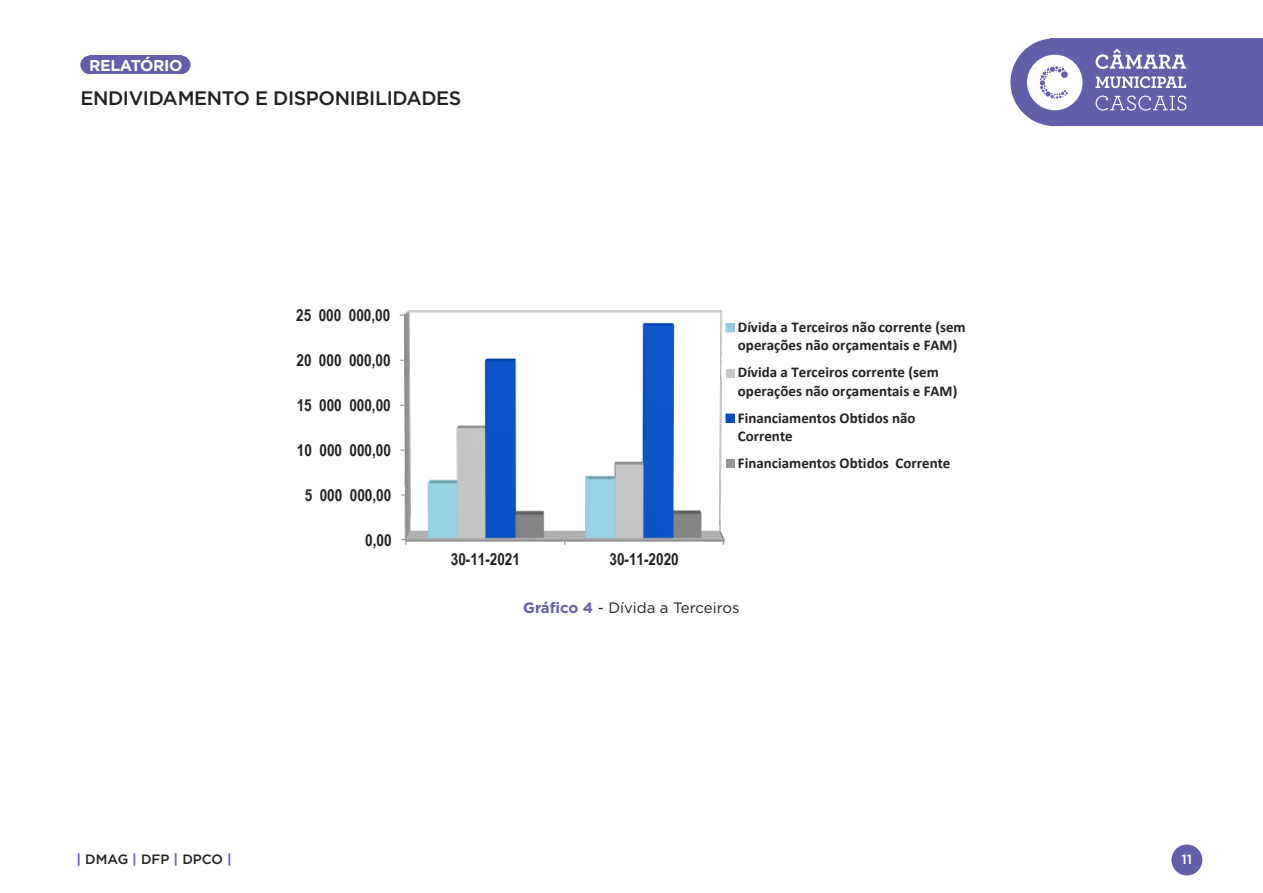
<style>
.page{position:relative;width:1263px;height:893px;background:#fff}
.page>*{position:absolute;margin:0;border:0;box-sizing:border-box;transform-origin:0 0}
.t1{font:500 19.5px "Gotham";letter-spacing:-.02em;color:#231f20}
.t2{font:700 16.5px "Arial Narrow";color:#231f20}
.t3{font:700 15.75px "Gotham";letter-spacing:-.02em;color:#fff}
.t4{font:700 15px/18.3px "Calibri";color:#231f20}
.texto{font:15px "Gotham";color:#231f20}
.t5{font:500 13.5px "Gotham";color:#231f20}
.t6{font:500 13.5px "Gotham";color:#fff}
.s1{font-weight:700;color:#625ea9}
</style>
<div class="page">
<div style="left:1171px;top:844px;width:31px;height:31px;background:#625ea9;border-radius:50%"></div>
<div style="left:1051px;top:38px;width:212px;height:88px;background:#625ea9"></div>
<div style="left:1010px;top:38px;width:88px;height:88px;background:#625ea9;border-radius:50%"></div>
<div style="left:89px;top:56px;width:92px;height:18px;background:#625ea9"></div>
<div style="left:80px;top:56px;width:19px;height:18px;background:#625ea9;border-radius:50%"></div>
<div style="left:172px;top:56px;width:19px;height:18px;background:#625ea9;border-radius:50%"></div>
<svg style="left:1095px;top:49px;width:91px;height:20px"></svg>
<svg style="left:1095px;top:96px;width:91px;height:15px"></svg>
<svg style="left:1095px;top:76px;width:91px;height:12px"></svg>
<svg style="left:1027px;top:55px;width:55px;height:55px"></svg>
<img style="left:399px;top:310px;width:331px;height:233px">
<svg style="left:401px;top:539px;width:6px;height:6px"></svg>
<div style="left:726px;top:324px;width:8px;height:8px;background:#93cddd"></div>
<div style="left:725px;top:323px;width:10px;height:9px;border:1px solid #93cddd"></div>
<div style="left:726px;top:369px;width:8px;height:8px;background:#c7c8ca"></div>
<div style="left:726px;top:414px;width:8px;height:8px;background:#074ec1"></div>
<div style="left:725px;top:414px;width:10px;height:9px;border:1px solid #074ec1"></div>
<div style="left:726px;top:459px;width:8px;height:9px;background:#939598"></div>
<p class="t3" style="left:89px;top:55px;width:95px">RELATÓRIO</p>
<p class="t1" style="left:80px;top:85px;width:383px">ENDIVIDAMENTO E DISPONIBILIDADES</p>
<p class="t2" style="left:296px;top:303px;width:96px">25 000 000,00</p>
<p class="t2" style="left:296px;top:348px;width:96px">20 000 000,00</p>
<p class="t2" style="left:297px;top:393px;width:96px">15 000 000,00</p>
<p class="t2" style="left:297px;top:438px;width:96px">10 000 000,00</p>
<p class="t2" style="left:305px;top:483px;width:88px">5 000 000,00</p>
<p class="t2" style="left:365px;top:527px;width:28px">0,00</p>
<p class="t2" style="left:451px;top:547px;width:71px">30-11-2021</p>
<p class="t2" style="left:609px;top:547px;width:71px">30-11-2020</p>
<p class="t4" style="left:738px;top:318px;width:229px">Dívida a Terceiros não corrente (sem operações não orçamentais e FAM)</p>
<p class="t4" style="left:738px;top:363px;width:221px">Dívida a Terceiros corrente (sem operações não orçamentais e FAM)</p>
<p class="t4" style="left:738px;top:408px;width:179px">Financiamentos Obtidos não<br>Corrente</p>
<p class="t4" style="left:738px;top:454px;width:214px">Financiamentos Obtidos Corrente</p>
<p class="texto" style="left:523px;top:598px;width:218px"><span class="s1">Gráfico 4</span> - Dívida a Terceiros</p>
<p class="t5" style="left:77px;top:850px;width:157px"><span class="s1">|</span> DMAG <span class="s1">|</span> DFP <span class="s1">|</span> DPCO <span class="s1">|</span></p>
<p class="t6" style="left:1181px;top:850px;width:12px">11</p>
</div>
